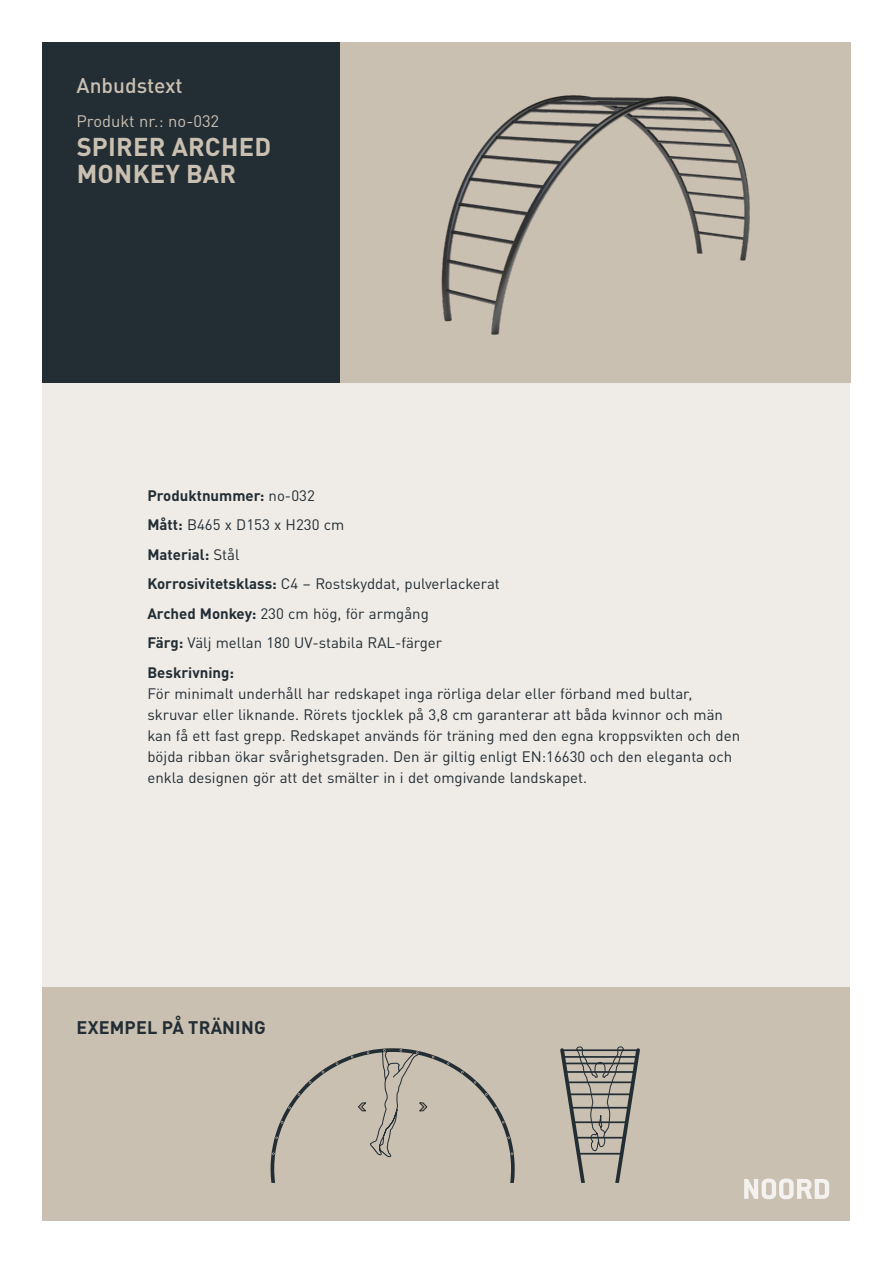
<style>
.page{position:relative;width:893px;height:1263px;background:#fff}
.page>*{position:absolute;margin:0;border:0;box-sizing:border-box;transform-origin:0 0}
.t1{font:700 25.5px/27px "DIN Pro";letter-spacing:.01em;color:#cac0b1}
.t2{font:500 21px "DIN Pro";color:#cac0b1}
.t3{font:700 18px "DIN Pro";letter-spacing:.01em;color:#222d34}
.t4{font:16.5px "DIN Pro";color:#cac0b1}
.t5{font:15px/29.5px "DIN Pro";color:#222d34}
.s1{font-weight:700}
</style>
<div class="page">
<div style="left:43px;top:383px;width:807px;height:837px;background:#efebe7"></div>
<div style="left:43px;top:43px;width:807px;height:340px;background:#222d34"></div>
<div style="left:43px;top:986px;width:807px;height:234px;background:#cac0b1"></div>
<div style="left:340px;top:43px;width:510px;height:340px;background:#cac0b1"></div>
<svg style="left:271px;top:1048px;width:244px;height:135px"></svg>
<svg style="left:560px;top:1046px;width:80px;height:137px"></svg>
<img style="left:441px;top:95px;width:309px;height:240px">
<svg style="left:744px;top:1178px;width:85px;height:21px"></svg>
<h2 class="t2" style="left:77px;top:69px;width:108px">Anbudstext</h2>
<p class="t4" style="left:77px;top:109px;width:144px">Produkt nr.: no-032</p>
<h1 class="t1" style="left:77px;top:132px;width:196px">SPIRER ARCHED<br>MONKEY BAR</h1>
<p class="t5" style="left:147px;top:479px;width:354px"><span class="s1">Produktnummer:</span> no-032<br><span class="s1">Mått:</span> B465 x D153 x H230 cm<br><span class="s1">Material:</span> Stål<br><span class="s1">Korrosivitetsklass:</span> C4 – Rostskyddat, pulverlackerat<br><span class="s1">Arched Monkey:</span> 230 cm hög, för armgång<br><span class="s1">Färg:</span> Välj mellan 180 UV-stabila RAL-färger<br><span class="s1">Beskrivning:</span></p>
<p class="t5" style="left:147px;top:682px;width:594px;line-height:21px">För minimalt underhåll har redskapet inga rörliga delar eller förband med bultar, skruvar eller liknande. Rörets tjocklek på 3,8 cm garanterar att båda kvinnor och män kan få ett fast grepp. Redskapet används för träning med den egna kroppsvikten och den böjda ribban ökar svårighetsgraden. Den är giltig enligt EN:16630 och den eleganta och enkla designen gör att det smälter in i det omgivande landskapet.</p>
<p class="t3" style="left:77px;top:1014px;width:191px">EXEMPEL PÅ TRÄNING</p>
</div>
